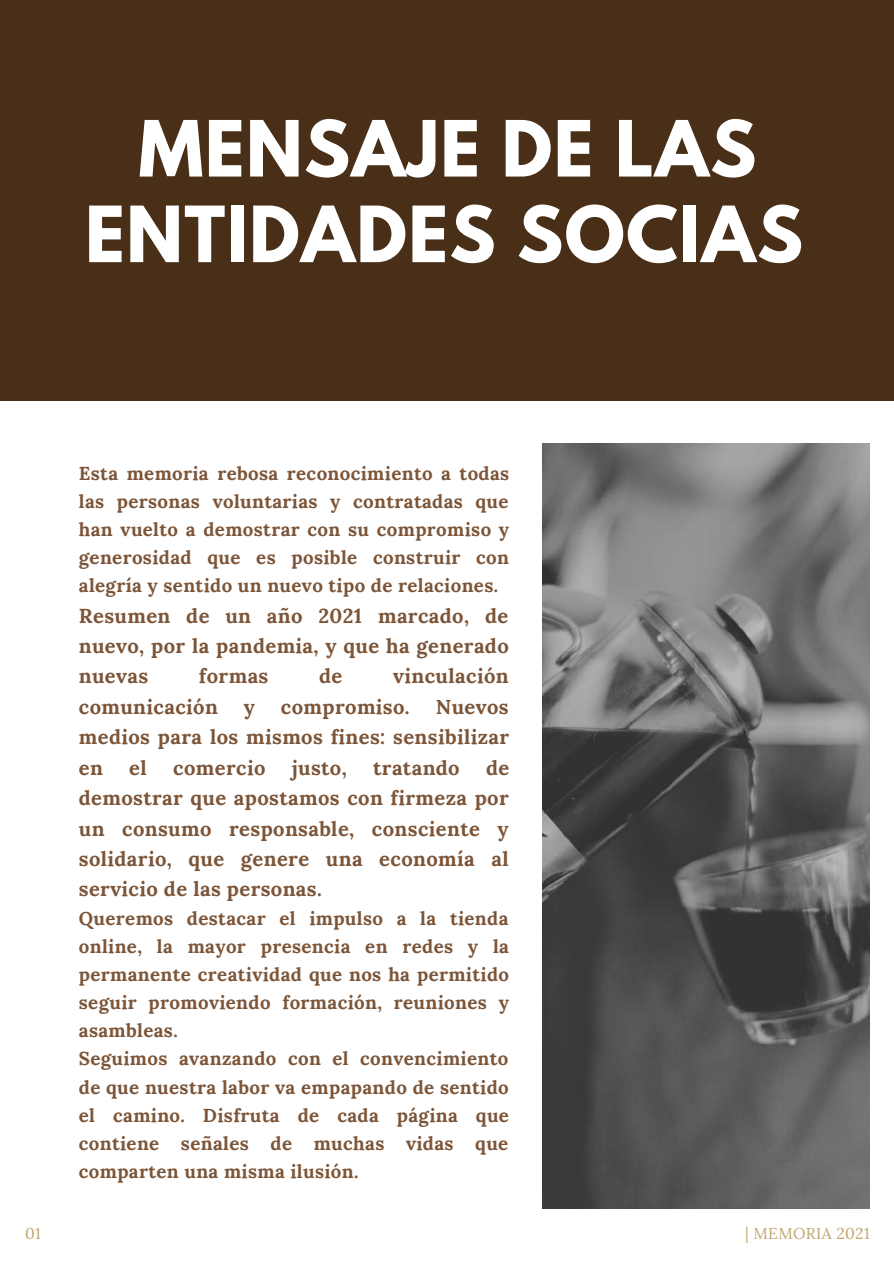
<style>
.page{position:relative;width:894px;height:1264px;background:#fff}
.page>*{position:absolute;margin:0;border:0;box-sizing:border-box;transform-origin:0 0}
.t1{font:700 68.55px/85.5px "League Spartan";letter-spacing:.02em;color:#fff;text-align:center}
.t2{font:700 20.1px/30.5px "Lora";letter-spacing:.02em;color:#7c5538;text-align:justify}
.t3{font:700 18.6px/28.2px "Lora";letter-spacing:.02em;color:#7c5538;text-align:justify}
.t4{font:15.75px "Lora";letter-spacing:.02em;color:#c2a66e}
</style>
<div class="page">
<div style="left:0;top:0;width:893px;height:400px;background:#492f18"></div>
<img style="left:542px;top:444px;width:327px;height:764px">
<h1 class="t1" style="left:85px;top:115px;width:719px">MENSAJE DE LAS<br>ENTIDADES SOCIAS</h1>
<p class="t3" style="left:79px;top:458px;width:432px">Esta memoria rebosa reconocimiento a todas las personas voluntarias y contratadas que han vuelto a demostrar con su compromiso y generosidad que es posible construir con alegría y sentido un nuevo tipo de relaciones.</p>
<p class="t2" style="left:79px;top:600px;width:431px">Resumen de un año 2021 marcado, de nuevo, por la pandemia, y que ha generado nuevas</p>
<p class="t2" style="left:199px;top:661px;width:71px">formas</p>
<p class="t2" style="left:319px;top:661px;width:25px">de</p>
<p class="t2" style="left:393px;top:661px;width:117px">vinculación</p>
<p class="t2" style="left:79px;top:691px;width:140px">comunicación</p>
<p class="t2" style="left:244px;top:691px;width:13px">y</p>
<p class="t2" style="left:281px;top:691px;width:130px">compromiso.</p>
<p class="t2" style="left:79px;top:691px;width:431px;text-indent:357px">Nuevos medios para los mismos fines: sensibilizar en</p>
<p class="t2" style="left:129px;top:752px;width:19px">el</p>
<p class="t2" style="left:173px;top:752px;width:94px">comercio</p>
<p class="t2" style="left:292px;top:752px;width:56px">justo,</p>
<p class="t2" style="left:373px;top:752px;width:88px">tratando</p>
<p class="t2" style="left:79px;top:752px;width:432px;text-indent:407px">de demostrar que apostamos con firmeza por un consumo responsable, consciente y solidario, que genere una economía al servicio de las personas.</p>
<p class="t3" style="left:79px;top:903px;width:431px;text-align:left">Queremos destacar el impulso a la tienda online, la mayor presencia en redes y la permanente creatividad que nos ha permitido seguir promoviendo formación, reuniones y asambleas.<br>Seguimos avanzando con el convencimiento de que nuestra labor va empapando de sentido el camino. Disfruta de cada página que contiene señales de muchas vidas que comparten una misma ilusión.</p>
<p class="t4" style="left:25px;top:1222px;width:17px">01</p>
<p class="t4" style="left:745px;top:1222px;width:126px">| MEMORIA 2021</p>
</div>
